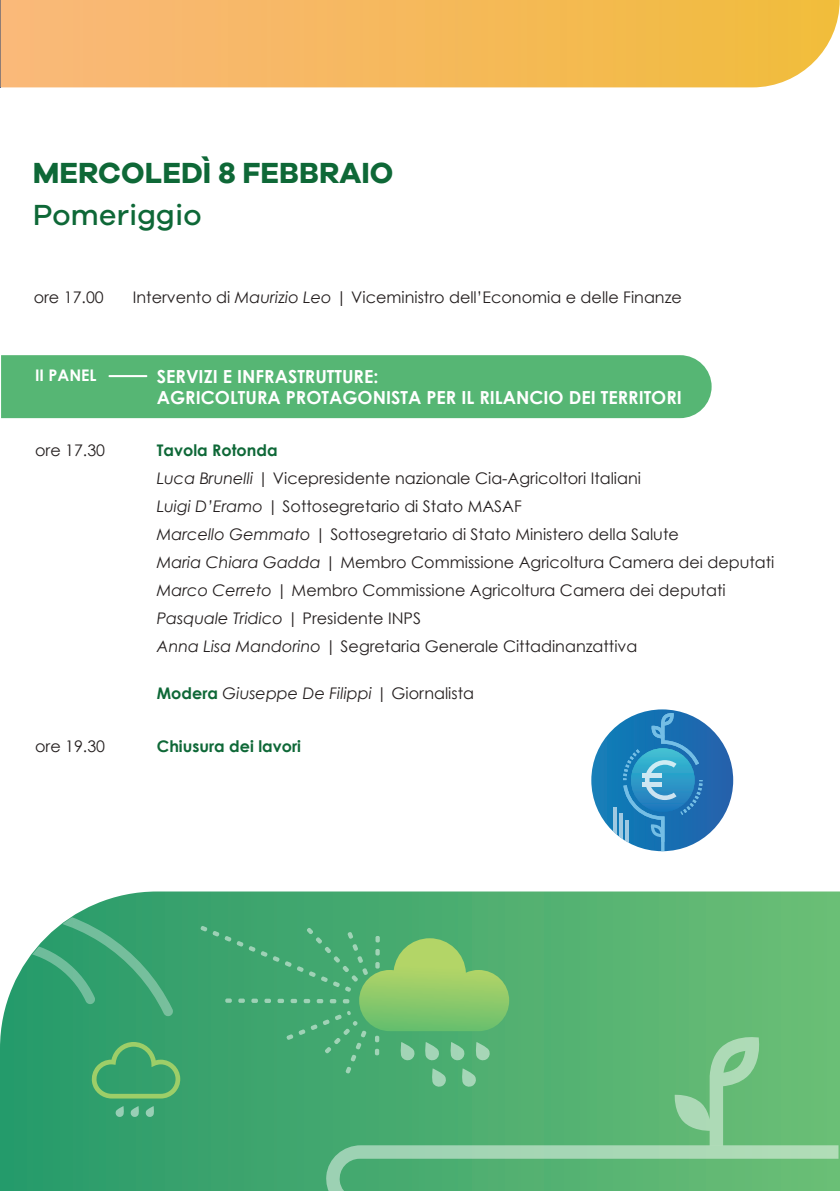
<style>
.page{position:relative;width:840px;height:1191px;background:#fff}
.page>*{position:absolute;margin:0;border:0;box-sizing:border-box;transform-origin:0 0}
.t1{font:700 30px "Galano Grotesque";color:#0e6837}
.t2{font:500 30px "Galano Grotesque";color:#0e6837}
.t3{font:700 18px/21.6px "Century Gothic";color:#fff}
.t4{font:16px/28px "Century Gothic";color:#241f1f}
.t5{font:italic 16px "Century Gothic";color:#241f1f}
.t6{font:700 16px "Century Gothic";color:#0e6837}
.t7{font:700 16px "Century Gothic";color:#fff}
.s1{font-style:italic}
.s2{font-weight:700;color:#0e6837}
.s3{font-weight:700;font-style:normal;color:#0e6837}
.s4{font-style:normal}
</style>
<div class="page">
<svg style="left:0;top:891px;width:839px;height:300px;background:#44a873"></svg>
<div style="left:1px;top:355px;width:710px;height:63px;background:#56b674"></div>
<svg style="left:0;top:1047px;width:1px;height:144px"></svg>
<svg style="left:91px;top:1042px;width:89px;height:56px;background:#48a96b"></svg>
<svg style="left:131px;top:1106px;width:8px;height:11px"></svg>
<svg style="left:146px;top:1106px;width:8px;height:11px"></svg>
<svg style="left:115px;top:1106px;width:9px;height:11px"></svg>
<svg style="left:200px;top:926px;width:638px;height:265px;background:#5cb475"></svg>
<svg style="left:591px;top:709px;width:141px;height:142px;background:#1f72b3"></svg>
<svg style="left:618px;top:813px;width:4px;height:26px"></svg>
<svg style="left:612px;top:807px;width:4px;height:27px"></svg>
<svg style="left:622px;top:712px;width:80px;height:139px;background:#378dc2"></svg>
<hr style="left:108px;top:375px;width:39px;height:2px;background:#fff">
<svg style="left:1px;top:905px;width:172px;height:111px"></svg>
<svg style="left:0;top:0;width:839px;height:87px;background:#f5ba5f"></svg>
<h1 class="t1" style="left:33px;top:154px;width:362px">MERCOLEDÌ 8 FEBBRAIO</h1>
<h1 class="t2" style="left:33px;top:197px;width:170px">Pomeriggio</h1>
<p class="t4" style="left:34px;top:283px;width:71px">ore 17.00</p>
<p class="t4" style="left:133px;top:283px;width:550px">Intervento di <span class="s1">Maurizio Leo</span> | Viceministro dell’Economia e delle Finanze</p>
<p class="t7" style="left:35px;top:365px;width:63px">II PANEL</p>
<p class="t4" style="left:35px;top:436px;width:71px">ore 17.30</p>
<p class="t3" style="left:157px;top:365px;width:526px">SERVIZI E INFRASTRUTTURE:<br>AGRICOLTURA PROTAGONISTA PER IL RILANCIO DEI TERRITORI</p>
<p class="t4" style="left:157px;top:436px;width:618px"><span class="s2">Tavola Rotonda<br></span><span class="s1">Luca Brunelli</span> | Vicepresidente nazionale Cia-Agricoltori Italiani<br><span class="s1">Luigi D’Eramo</span> | Sottosegretario di Stato MASAF<br><span class="s1">Marcello Gemmato</span> | Sottosegretario di Stato Ministero della Salute<br><span class="s1">Maria Chiara Gadda</span> | Membro Commissione Agricoltura Camera dei deputati <span class="s1">Marco Cerreto</span> | Membro Commissione Agricoltura Camera dei deputati <span class="s1">Pasquale Tridico</span> | Presidente INPS<br><span class="s1">Anna Lisa Mandorino</span> | Segretaria Generale Cittadinanzattiva</p>
<p class="t5" style="left:157px;top:682px;width:318px"><span class="s3">Modera</span> Giuseppe De Filippi <span class="s4">| Giornalista</span></p>
<p class="t4" style="left:35px;top:731px;width:71px">ore 19.30</p>
<p class="t6" style="left:157px;top:735px;width:145px">Chiusura dei lavori</p>
</div>
